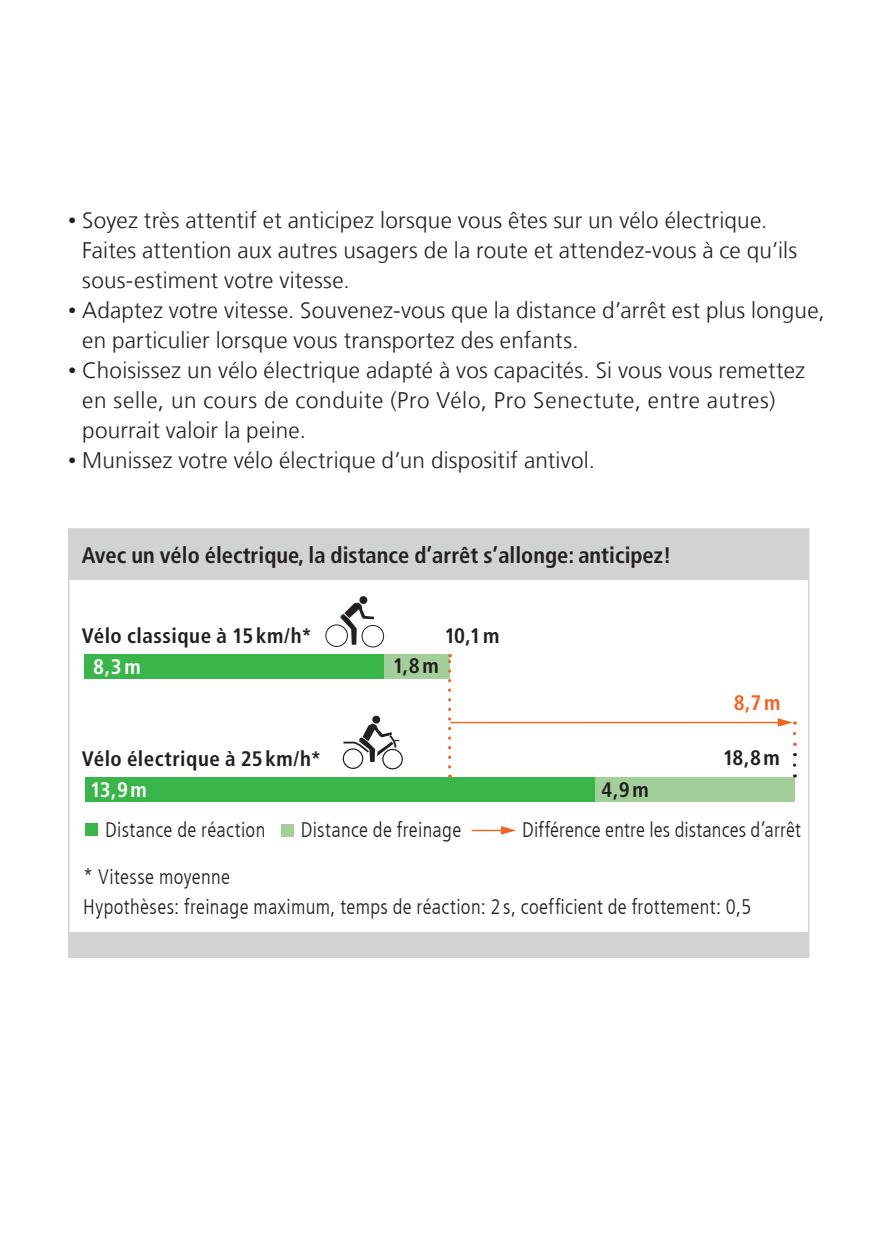
<style>
.page{position:relative;width:893px;height:1259px;background:#fff}
.page>*{position:absolute;margin:0;border:0;box-sizing:border-box;transform-origin:0 0}
._03_Grundtext{font:300 22.5px/30px "Frutiger LT Com";letter-spacing:.01em;color:#231f20}
.t1{font:700 condensed 22.5px "Frutiger LT Com";color:#231f20}
._03_Grundtext-2{font:300 condensed 21px "Frutiger LT Com";letter-spacing:.015em;color:#231f20}
._01_Titelzusatz_weis{font:700 condensed 21px "Frutiger LT Com";letter-spacing:.02em;color:#231f20}
._01_Titelzusatz_weis-2{font:300 condensed 21px "Frutiger LT Com";letter-spacing:.015em;color:#231f20}
._08_Kasten_Grundtext{font:700 condensed 21px "Frutiger LT Com";color:#fff}
._08_Kasten_Grundtext-2{font:700 condensed 21px "Frutiger LT Com";color:#231f20}
._01_Titelzusatz_weis-3{font:700 condensed 21px "Frutiger LT Com";color:#f36421}
.s1{font-size:16.5px}
</style>
<div class="page">
<div style="left:70px;top:530px;width:738px;height:426px;background:#d1d2d4"></div>
<div style="left:69px;top:580px;width:740px;height:351px;background:#fff"></div>
<hr style="left:68px;top:956px;width:741px;height:2px;background:#d1d2d4">
<hr style="left:68px;top:528px;width:741px;height:2px;background:#d1d2d4">
<hr style="left:68px;top:530px;width:2px;height:50px;background:#d1d2d4">
<hr style="left:808px;top:530px;width:1px;height:50px;background:#d1d2d4">
<hr style="left:68px;top:580px;width:2px;height:351px;background:#d1d2d4">
<hr style="left:808px;top:580px;width:1px;height:351px;background:#d1d2d4">
<hr style="left:68px;top:931px;width:2px;height:25px;background:#d1d2d4">
<svg style="left:808px;top:931px;width:1px;height:25px"></svg>
<div style="left:593px;top:777px;width:201px;height:25px;background:#a3cf9a"></div>
<div style="left:85px;top:777px;width:510px;height:25px;background:#3ab54a"></div>
<div style="left:85px;top:654px;width:301px;height:25px;background:#3ab54a"></div>
<hr style="left:450px;top:722px;width:331px;height:1px;background:#f36421">
<div style="left:384px;top:654px;width:66px;height:25px;background:#a3cf9a"></div>
<svg style="left:778px;top:718px;width:18px;height:15px"></svg>
<div style="left:359px;top:596px;width:8px;height:8px;background:#231f20;border-radius:50%"></div>
<svg style="left:325px;top:602px;width:59px;height:46px"></svg>
<svg style="left:372px;top:715px;width:9px;height:9px"></svg>
<svg style="left:342px;top:723px;width:61px;height:46px"></svg>
<svg style="left:448px;top:654px;width:3px;height:113px"></svg>
<svg style="left:793px;top:753px;width:3px;height:12px"></svg>
<div style="left:85px;top:824px;width:12px;height:12px;background:#3ab54a"></div>
<div style="left:281px;top:824px;width:12px;height:12px;background:#a3cf9a"></div>
<hr style="left:472px;top:829px;width:41px;height:2px;background:#f36421">
<svg style="left:501px;top:826px;width:15px;height:8px"></svg>
<p class="_03_Grundtext" style="left:82px;top:205px;width:716px;text-indent:-14px"><span class="s1">•</span> Soyez très attentif et anticipez lorsque vous êtes sur un vélo électrique.<br>Faites attention aux autres usagers de la route et attendez-vous à ce qu’ils sous-estiment votre vitesse.</p>
<p class="_03_Grundtext" style="left:82px;top:295px;width:744px;text-indent:-14px"><span class="s1">•</span> Adaptez votre vitesse. Souvenez-vous que la distance d’arrêt est plus longue, en particulier lorsque vous transportez des enfants.</p>
<p class="_03_Grundtext" style="left:82px;top:355px;width:724px;text-indent:-14px"><span class="s1">•</span> Choisissez un vélo électrique adapté à vos capacités. Si vous vous remettez en selle, un cours de conduite (Pro Vélo, Pro Senectute, entre autres) pourrait valoir la peine.</p>
<p class="_03_Grundtext" style="left:68px;top:445px;width:529px"><span class="s1">•</span> Munissez votre vélo électrique d’un dispositif antivol.</p>
<p class="t1" style="left:82px;top:542px;width:591px">Avec un vélo électrique, la distance d’arrêt s’allonge: anticipez!</p>
<p class="_01_Titelzusatz_weis" style="left:82px;top:623px;width:232px">Vélo classique à 15km/h*</p>
<p class="_01_Titelzusatz_weis" style="left:445px;top:623px;width:57px">10,1m</p>
<p class="_08_Kasten_Grundtext" style="left:93px;top:654px;width:49px">8,3m</p>
<p class="_08_Kasten_Grundtext-2" style="left:393px;top:653px;width:47px">1,8m</p>
<p class="_01_Titelzusatz_weis-3" style="left:734px;top:690px;width:48px">8,7m</p>
<p class="_01_Titelzusatz_weis" style="left:82px;top:746px;width:241px">Vélo électrique à 25km/h*</p>
<p class="_01_Titelzusatz_weis" style="left:723px;top:745px;width:59px">18,8m</p>
<p class="_08_Kasten_Grundtext" style="left:90px;top:777px;width:58px">13,9m</p>
<p class="_08_Kasten_Grundtext-2" style="left:601px;top:777px;width:49px">4,9m</p>
<p class="_03_Grundtext-2" style="left:105px;top:817px;width:162px">Distance de réaction</p>
<p class="_03_Grundtext-2" style="left:301px;top:817px;width:162px">Distance de freinage</p>
<p class="_03_Grundtext-2" style="left:522px;top:817px;width:280px">Différence entre les distances d’arrêt</p>
<p class="_01_Titelzusatz_weis-2" style="left:83px;top:864px;width:149px">* Vitesse moyenne</p>
<p class="_03_Grundtext-2" style="left:83px;top:894px;width:669px">Hypothèses: freinage maximum, temps de réaction: 2 s, coefficient de frottement: 0,5</p>
</div>
